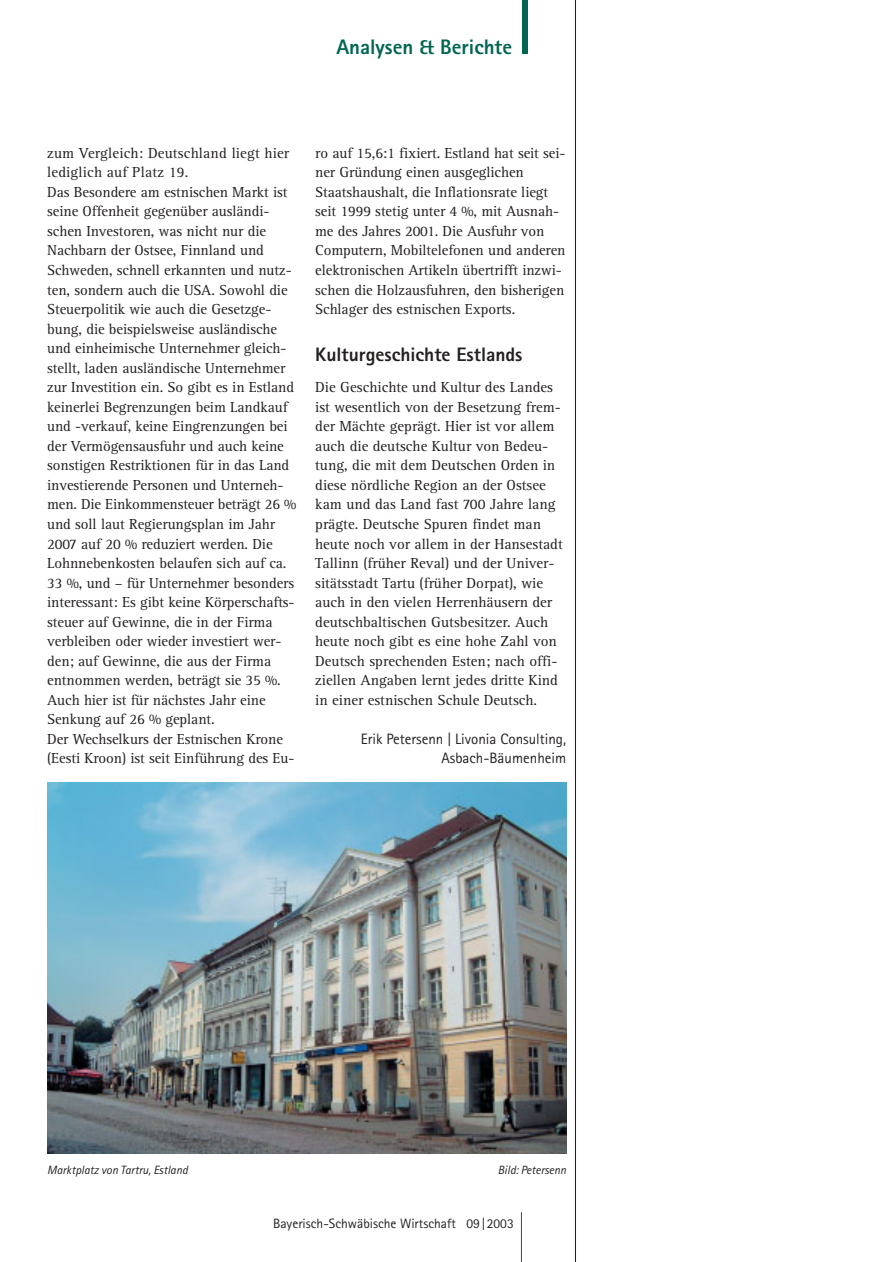
<style>
.page{position:relative;width:893px;height:1262px;background:#fff}
.page>*{position:absolute;margin:0;border:0;box-sizing:border-box;transform-origin:0 0}
.t1{font:800 21px "Rotis Sans Serif";color:#006552}
.t2{font:800 19.5px "Rotis Sans Serif";color:#231f1f}
.t3{font:15px/19.5px "Rotis Serif";letter-spacing:-.005em;color:#231f1f}
.t4{font:15px/19.5px "Rotis Sans Serif";color:#231f1f;text-align:right}
.t5{font:13.5px "Rotis Sans Serif";color:#231f1f}
.t6{font:italic 12px "Rotis Sans Serif";color:#231f1f}
</style>
<div class="page">
<hr style="left:521px;top:1212px;width:1px;height:49px;background:#006552">
<div style="left:522px;top:0;width:5px;height:54px;background:#006552"></div>
<hr style="left:575px;top:0;width:1px;height:1261px;background:#231f1f">
<img style="left:47px;top:783px;width:519px;height:370px">
<h1 class="t1" style="left:336px;top:39px;width:177px">Analysen &amp; Berichte</h1>
<p class="t3" style="left:47px;top:144px;width:251px">zum Vergleich: Deutschland liegt hier lediglich auf Platz 19.<br>Das Besondere am estnischen Markt ist seine Offenheit gegenüber ausländi&shy;schen Investoren, was nicht nur die Nachbarn der Ostsee, Finnland und Schweden, schnell erkannten und nutz&shy;ten, sondern auch die USA. Sowohl die Steuerpolitik wie auch die Gesetzge&shy;bung, die beispielsweise ausländische und einheimische Unternehmer gleich&shy;stellt, laden ausländische Unternehmer zur Investition ein. So gibt es in Estland keinerlei Begrenzungen beim Landkauf und -verkauf, keine Eingrenzungen bei der Vermögensausfuhr und auch keine sonstigen Restriktionen für in das Land investierende Personen und Unterneh&shy;men. Die Einkommensteuer beträgt 26 % und soll laut Regierungsplan im Jahr 2007 auf 20 % reduziert werden. Die Lohnnebenkosten belaufen sich auf ca.<br>33 %, und – für Unternehmer besonders interessant: Es gibt keine Körperschafts&shy;steuer auf Gewinne, die in der Firma verbleiben oder wieder investiert wer&shy;den; auf Gewinne, die aus der Firma entnommen werden, beträgt sie 35 %.<br>Auch hier ist für nächstes Jahr eine Senkung auf 26 % geplant.<br>Der Wechselkurs der Estnischen Krone (Eesti Kroon) ist seit Einführung des Eu-</p>
<p class="t3" style="left:315px;top:144px;width:252px">ro auf 15,6:1 fixiert. Estland hat seit sei&shy;ner Gründung einen ausgeglichen Staatshaushalt, die Inflationsrate liegt seit 1999 stetig unter 4 %, mit Ausnah&shy;me des Jahres 2001. Die Ausfuhr von Computern, Mobiltelefonen und anderen elektronischen Artikeln übertrifft inzwi&shy;schen die Holzausfuhren, den bisherigen Schlager des estnischen Exports.</p>
<h2 class="t2" style="left:315px;top:347px;width:209px">Kulturgeschichte Estlands</h2>
<p class="t3" style="left:315px;top:379px;width:249px">Die Geschichte und Kultur des Landes ist wesentlich von der Besetzung frem&shy;der Mächte geprägt. Hier ist vor allem auch die deutsche Kultur von Bedeu&shy;tung, die mit dem Deutschen Orden in diese nördliche Region an der Ostsee kam und das Land fast 700 Jahre lang prägte. Deutsche Spuren findet man heute noch vor allem in der Hansestadt Tallinn (früher Reval) und der Univer&shy;sitätsstadt Tartu (früher Dorpat), wie auch in den vielen Herrenhäusern der deutschbaltischen Gutsbesitzer. Auch heute noch gibt es eine hohe Zahl von Deutsch sprechenden Esten; nach offi&shy;ziellen Angaben lernt jedes dritte Kind in einer estnischen Schule Deutsch.</p>
<p class="t4" style="left:361px;top:730px;width:207px">Erik Petersenn | Livonia Consulting,<br>Asbach-Bäumenheim</p>
<p class="t6" style="left:47px;top:1165px;width:142px">Marktplatz von Tartru, Estland</p>
<p class="t6" style="left:498px;top:1165px;width:70px">Bild: Petersenn</p>
<p class="t5" style="left:273px;top:1218px;width:242px">Bayerisch-Schwäbische Wirtschaft 09 |2003</p>
</div>
